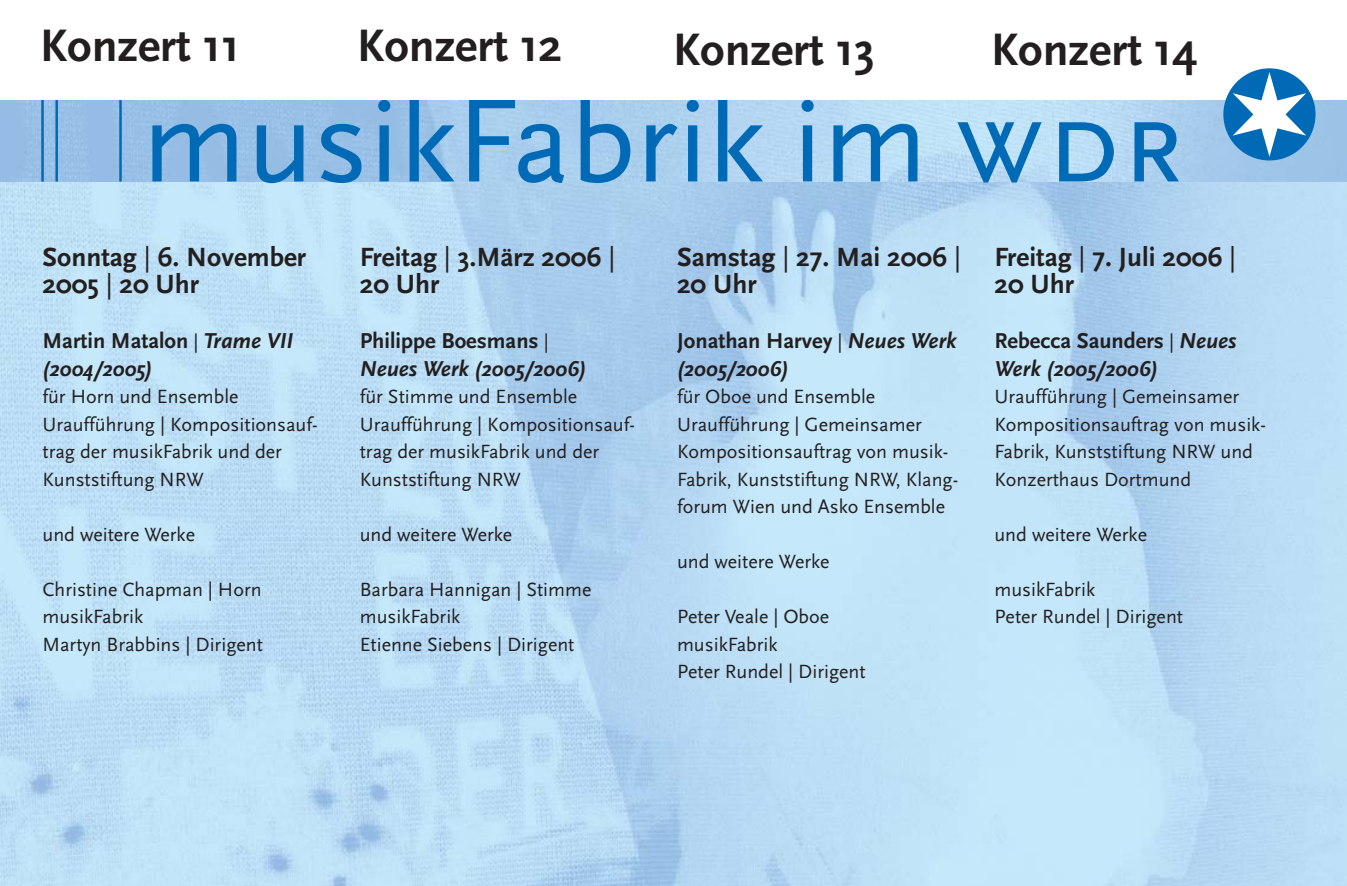
<style>
.page{position:relative;width:1347px;height:886px;background:#fff}
.page>*{position:absolute;margin:0;border:0;box-sizing:border-box;transform-origin:0 0}
.t1{font:123.75px "Scala Sans";color:#006ab6}
.t2{font:700 47.5px "Scala Sans";color:#231f1f}
.t3{font:700 27.5px/27.5px "Scala Sans";color:#231f1f}
.t4{font:italic 700 22.5px/27.5px "Scala Sans";color:#231f1f}
.t5{font:20px/27.5px "Scala Sans";color:#231f1f}
.s1{font-family:"Scala Sans Caps"}
.s2{font-weight:400}
.s3{font-style:normal}
.s4{font-weight:400;font-style:normal;font-size:20px}
</style>
<div class="page">
<img style="left:1px;top:182px;width:1345px;height:704px">
<svg style="left:1px;top:100px;width:1345px;height:82px;background:#a8cdec"></svg>
<hr style="left:55px;top:100px;width:3px;height:82px;background:#006ab6">
<hr style="left:41px;top:100px;width:3px;height:82px;background:#006ab6">
<hr style="left:119px;top:100px;width:3px;height:82px;background:#006ab6">
<div style="left:1223px;top:68px;width:92px;height:92px;background:#006ab6;border-radius:50%"></div>
<svg style="left:1232px;top:72px;width:74px;height:85px"></svg>
<h2 class="t2" style="left:40px;top:26px;width:201px">Konzert 11</h2>
<h2 class="t2" style="left:357px;top:26px;width:206px">Konzert 12</h2>
<h2 class="t2" style="left:673px;top:30px;width:203px">Konzert 13</h2>
<h2 class="t2" style="left:991px;top:30px;width:208px">Konzert 14</h2>
<h1 class="t1" style="left:142px;top:91px;width:1043px">musikFabrik im <span class="s1">wdr</span></h1>
<h3 class="t3" style="left:43px;top:245px;width:265px">Sonntag <span class="s2">|</span> 6. November<br>2005 <span class="s2">|</span> 20 Uhr</h3>
<p class="t4" style="left:43px;top:329px;width:252px"><span class="s3">Martin Matalon</span> <span class="s4">|</span> Trame VII (2004/2005)</p>
<p class="t5" style="left:43px;top:385px;width:276px">für Horn und Ensemble<br>Uraufführung | Kompositionsauf&shy;trag der musikFabrik und der<br>Kunststiftung NRW</p>
<p class="t5" style="left:43px;top:522px;width:154px">und weitere Werke</p>
<p class="t5" style="left:43px;top:577px;width:222px">Christine Chapman | Horn musikFabrik<br>Martyn Brabbins | Dirigent</p>
<h3 class="t3" style="left:360px;top:245px;width:257px">Freitag <span class="s2">|</span> 3.März 2006 <span class="s2">|<br></span>20 Uhr</h3>
<p class="t4" style="left:360px;top:329px;width:228px"><span class="s3">Philippe Boesmans</span> <span class="s4">|<br></span>Neues Werk (2005/2006)</p>
<p class="t5" style="left:360px;top:385px;width:276px">für Stimme und Ensemble<br>Uraufführung | Kompositionsauf&shy;trag der musikFabrik und der<br>Kunststiftung NRW</p>
<p class="t5" style="left:360px;top:522px;width:154px">und weitere Werke</p>
<p class="t5" style="left:360px;top:577px;width:233px">Barbara Hannigan | Stimme musikFabrik<br>Etienne Siebens | Dirigent</p>
<h3 class="t3" style="left:677px;top:245px;width:285px">Samstag <span class="s2">|</span> 27. Mai 2006 <span class="s2">|<br></span>20 Uhr</h3>
<p class="t4" style="left:677px;top:329px;width:281px"><span class="s3">Jonathan Harvey</span> <span class="s4">|</span> Neues Werk (2005/2006)</p>
<p class="t5" style="left:677px;top:385px;width:283px">für Oboe und Ensemble<br>Uraufführung | Gemeinsamer<br>Kompositionsauftrag von musik-<br>Fabrik, Kunststiftung NRW, Klang&shy;forum Wien und Asko Ensemble</p>
<p class="t5" style="left:677px;top:550px;width:154px">und weitere Werke</p>
<p class="t5" style="left:677px;top:605px;width:190px">Peter Veale | Oboe musikFabrik<br>Peter Rundel | Dirigent</p>
<h3 class="t3" style="left:994px;top:245px;width:243px">Freitag <span class="s2">|</span> 7. Juli 2006 <span class="s2">|<br></span>20 Uhr</h3>
<p class="t4" style="left:994px;top:329px;width:243px"><span class="s3">Rebecca Saunders</span> <span class="s4">|</span> Neues<br>Werk (2005/2006)</p>
<p class="t5" style="left:994px;top:385px;width:273px">Uraufführung | Gemeinsamer<br>Kompositionsauftrag von musik-<br>Fabrik, Kunststiftung NRW und<br>Konzerthaus Dortmund</p>
<p class="t5" style="left:994px;top:522px;width:154px">und weitere Werke</p>
<p class="t5" style="left:994px;top:577px;width:190px">musikFabrik<br>Peter Rundel | Dirigent</p>
</div>
